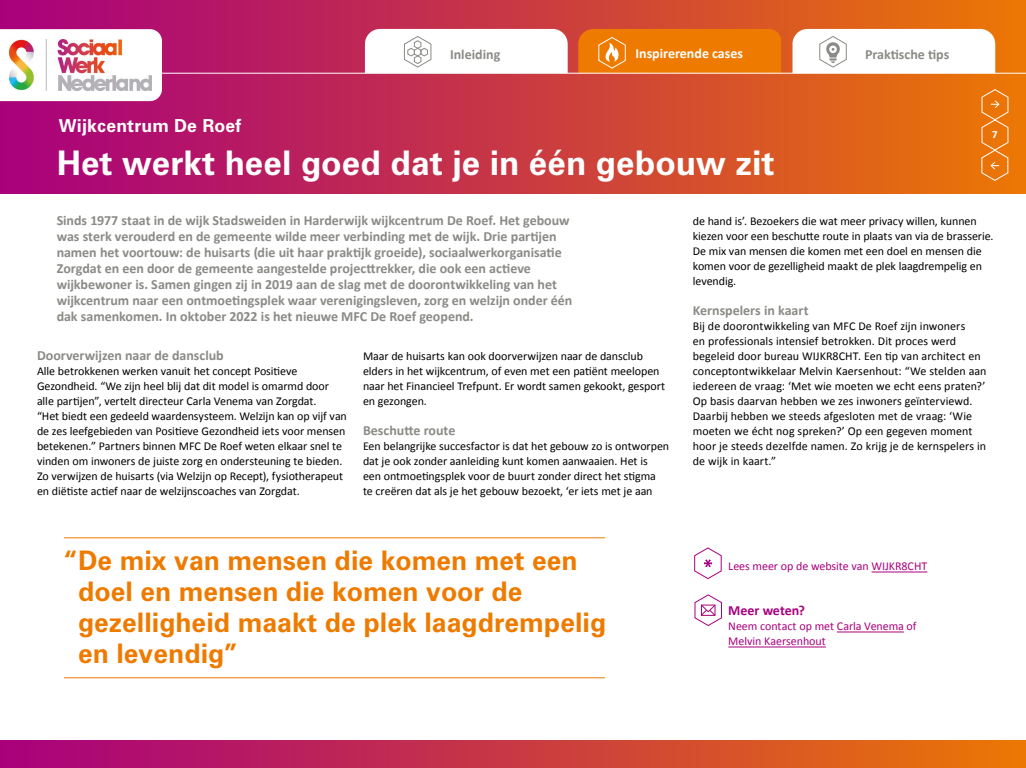
<style>
.page{position:relative;width:1026px;height:768px;background:#fff}
.page>*{position:absolute;margin:0;border:0;box-sizing:border-box;transform-origin:0 0}
.kop{font:700 34px "Zurich BT";color:#fff}
.quote_groot{font:700 27px/31px "Zurich BT";color:#ee7b00}
.Bovenkopje{font:700 18px "Zurich BT";letter-spacing:.01em;color:#fff}
.Lead{font:700 14px/16px "Calibri";letter-spacing:-.005em;color:#8a8b86}
.tk{font:700 14px "Calibri";letter-spacing:-.005em;color:#8a8b86}
.Streamer_paars{font:700 14px "Calibri";color:#8a8b86}
.Streamer_paars-2{font:700 14px "Calibri";color:#fff}
.PAARSE_tekst_bv_TIP{font:700 14px "Calibri";letter-spacing:-.005em;color:#a8007d}
.plat_calibri{font:12px/15px "Calibri";letter-spacing:-.005em;color:#000}
.PAARSE_tekst_bv_TIP-2{font:12px/15px "Calibri";letter-spacing:-.005em;color:#a8007d}
.t1{font:700 9.9px "Zurich BT";color:#fff}
</style>
<div class="page">
<div style="left:0;top:740px;width:1026px;height:28px;background:linear-gradient(to right,#a7007f,#eb7605)"></div>
<div style="left:0;top:0;width:1026px;height:193px;background:linear-gradient(to right,#a70080,#eb7606)"></div>
<hr style="left:872px;top:572px;width:55px;height:1px;background:#a8007d">
<hr style="left:837px;top:632px;width:67px;height:1px;background:#a8007d">
<hr style="left:728px;top:647px;width:98px;height:1px;background:#a8007d">
<hr style="left:64px;top:537px;width:541px;height:1px;background:#ee7b00">
<hr style="left:64px;top:677px;width:541px;height:1px;background:#ee7b00">
<svg style="left:694px;top:547px;width:28px;height:32px"></svg>
<svg style="left:694px;top:594px;width:28px;height:32px"></svg>
<svg style="left:981px;top:89px;width:28px;height:92px;background:#ec8424"></svg>
<svg style="left:578px;top:29px;width:203px;height:44px;background:#ee7e08"></svg>
<svg style="left:365px;top:29px;width:203px;height:44px"></svg>
<svg style="left:793px;top:29px;width:202px;height:44px"></svg>
<hr style="left:0;top:73px;width:1026px;height:1px;background:#fff">
<img style="left:0;top:29px;width:162px;height:72px">
<p class="Streamer_paars" style="left:450px;top:45px;width:52px">Inleiding</p>
<p class="Streamer_paars-2" style="left:635px;top:45px;width:109px">Inspirerende cases</p>
<p class="Streamer_paars" style="left:865px;top:46px;width:86px">Praktische tips</p>
<p class="Bovenkopje" style="left:59px;top:115px;width:184px">Wijkcentrum De Roef</p>
<p class="kop" style="left:57px;top:142px;width:719px">Het werkt heel goed dat je in één gebouw zit</p>
<p class="t1" style="left:992px;top:128px;width:7px">7</p>
<p class="Lead" style="left:57px;top:212px;width:517px">Sinds 1977 staat in de wijk Stadsweiden in Harderwijk wijkcentrum De Roef. Het gebouw was sterk verouderd en de gemeente wilde meer verbinding met de wijk. Drie partijen namen het voortouw: de huisarts (die uit haar praktijk groeide), sociaalwerkorganisatie Zorgdat en een door de gemeente aangestelde projecttrekker, die ook een actieve wijkbewoner is. Samen gingen zij in 2019 aan de slag met de doorontwikkeling van het wijkcentrum naar een ontmoetingsplek waar verenigingsleven, zorg en welzijn onder één dak samenkomen. In oktober 2022 is het nieuwe MFC De Roef geopend.</p>
<p class="tk" style="left:37px;top:347px;width:188px">Doorverwijzen naar de dansclub</p>
<p class="plat_calibri" style="left:37px;top:363px;width:311px">Alle betrokkenen werken vanuit het concept Positieve Gezondheid. “We zijn heel blij dat dit model is omarmd door alle partijen”, vertelt directeur Carla Venema van Zorgdat.<br>“Het biedt een gedeeld waardensysteem. Welzijn kan op vijf van de zes leefgebieden van Positieve Gezondheid iets voor mensen betekenen.” Partners binnen MFC De Roef weten elkaar snel te vinden om inwoners de juiste zorg en ondersteuning te bieden.<br>Zo verwijzen de huisarts (via Welzijn op Recept), fysiotherapeut en diëtiste actief naar de welzijnscoaches van Zorgdat.</p>
<p class="plat_calibri" style="left:363px;top:348px;width:304px">Maar de huisarts kan ook doorverwijzen naar de dansclub elders in het wijkcentrum, of even met een patiënt meelopen naar het Financieel Trefpunt. Er wordt samen gekookt, gesport en gezongen.</p>
<p class="tk" style="left:363px;top:422px;width:94px">Beschutte route</p>
<p class="plat_calibri" style="left:363px;top:438px;width:308px">Een belangrijke succesfactor is dat het gebouw zo is ontworpen dat je ook zonder aanleiding kunt komen aanwaaien. Het is<br>een ontmoetingsplek voor de buurt zonder direct het stigma<br>te creëren dat als je het gebouw bezoekt, ‘er iets met je aan</p>
<p class="quote_groot" style="left:78px;top:545px;width:530px;text-indent:-14px">“De mix van mensen die komen met een doel en mensen die komen voor de gezelligheid maakt de plek laagdrempelig</p>
<p class="quote_groot" style="left:78px;top:638px;width:160px">en levendig”</p>
<p class="plat_calibri" style="left:693px;top:213px;width:302px">de hand is’. Bezoekers die wat meer privacy willen, kunnen kiezen voor een beschutte route in plaats van via de brasserie.<br>De mix van mensen die komen met een doel en mensen die komen voor de gezelligheid maakt de plek laagdrempelig en levendig.</p>
<p class="tk" style="left:693px;top:302px;width:117px">Kernspelers in kaart</p>
<p class="plat_calibri" style="left:693px;top:318px;width:295px">Bij de doorontwikkeling van MFC De Roef zijn inwoners<br>en professionals intensief betrokken. Dit proces werd begeleid door bureau WIJKR8CHT. Een tip van architect en conceptontwikkelaar Melvin Kaersenhout: “We stelden aan iedereen de vraag: ‘Met wie moeten we echt eens praten?’ Op basis daarvan hebben we zes inwoners geïnterviewd.<br>Daarbij hebben we steeds afgesloten met de vraag: ‘Wie moeten we écht nog spreken?’ Op een gegeven moment hoor je steeds dezelfde namen. Zo krijg je de kernspelers in de wijk in kaart.”</p>
<p class="PAARSE_tekst_bv_TIP-2" style="left:728px;top:558px;width:201px">Lees meer op de website van WIJKR8CHT</p>
<p class="PAARSE_tekst_bv_TIP" style="left:728px;top:602px;width:78px">Meer weten?</p>
<p class="PAARSE_tekst_bv_TIP-2" style="left:728px;top:618px;width:190px">Neem contact op met Carla Venema of<br>Melvin Kaersenhout</p>
</div>
